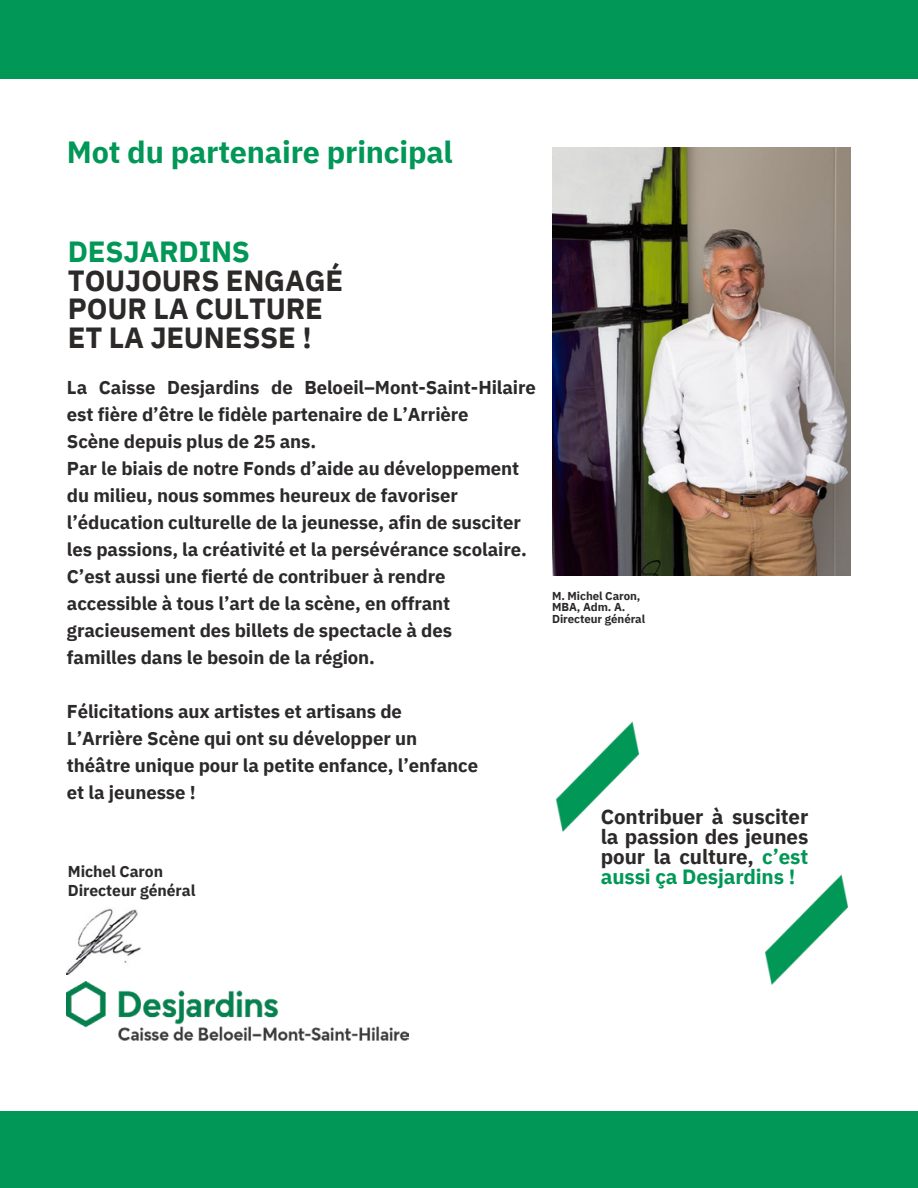
<style>
.page{position:relative;width:918px;height:1188px;background:#fff}
.page>*{position:absolute;margin:0;border:0;box-sizing:border-box;transform-origin:0 0}
.t1{font:700 30.6px "IBM Plex Sans";letter-spacing:-.005em;color:#009757}
.t2{font:700 29.1px/28.7px "IBM Plex Sans";letter-spacing:-.005em;color:#2c2929}
.t3{font:700 20.55px/20.1px "IBM Plex Sans";letter-spacing:-.005em;color:#2c2929;text-align:justify}
.t4{font:700 18.6px/27px "IBM Plex Sans";letter-spacing:-.005em;color:#2c2929}
.t5{font:700 15.75px/18.6px "IBM Plex Sans";letter-spacing:-.005em;color:#2c2929}
.t6{font:700 11.4px/11.4px "IBM Plex Sans";letter-spacing:-.005em;color:#2c2929}
.s1{color:#009757}
</style>
<div class="page">
<img style="left:552px;top:147px;width:298px;height:429px">
<img style="left:764px;top:874px;width:85px;height:111px">
<img style="left:556px;top:721px;width:84px;height:111px">
<img style="left:67px;top:908px;width:74px;height:66px">
<img style="left:67px;top:981px;width:342px;height:60px">
<div style="left:0;top:1111px;width:918px;height:77px;background:#009757"></div>
<div style="left:0;top:0;width:918px;height:79px;background:#009757"></div>
<p class="t1" style="left:67px;top:132px;width:387px">Mot du partenaire principal</p>
<h4 class="t2" style="left:68px;top:237px;width:277px"><span class="s1">DESJARDINS<br></span>TOUJOURS ENGAGÉ<br>POUR LA CULTURE<br>ET LA JEUNESSE !</h4>
<p class="t4" style="left:67px;top:373px;width:471px">La Caisse Desjardins de Beloeil–Mont-Saint-Hilaire est fière d’être le fidèle partenaire de L’Arrière<br>Scène depuis plus de 25 ans.<br>Par le biais de notre Fonds d’aide au développement du milieu, nous sommes heureux de favoriser l’éducation culturelle de la jeunesse, afin de susciter les passions, la créativité et la persévérance scolaire.<br>C’est aussi une fierté de contribuer à rendre accessible à tous l’art de la scène, en offrant gracieusement des billets de spectacle à des<br>familles dans le besoin de la région.</p>
<p class="t4" style="left:67px;top:697px;width:413px">Félicitations aux artistes et artisans de L’Arrière Scène qui ont su développer un théâtre unique pour la petite enfance, l’enfance et la jeunesse !</p>
<p class="t5" style="left:68px;top:862px;width:129px">Michel Caron<br>Directeur général</p>
<h3 class="t6" style="left:552px;top:590px;width:95px">M. Michel Caron,<br>MBA, Adm. A.<br>Directeur général</h3>
<p class="t3" style="left:601px;top:806px;width:209px">Contribuer à susciter la passion des jeunes pour la culture, <span class="s1">c’est aussi ça Desjardins !</span></p>
</div>
